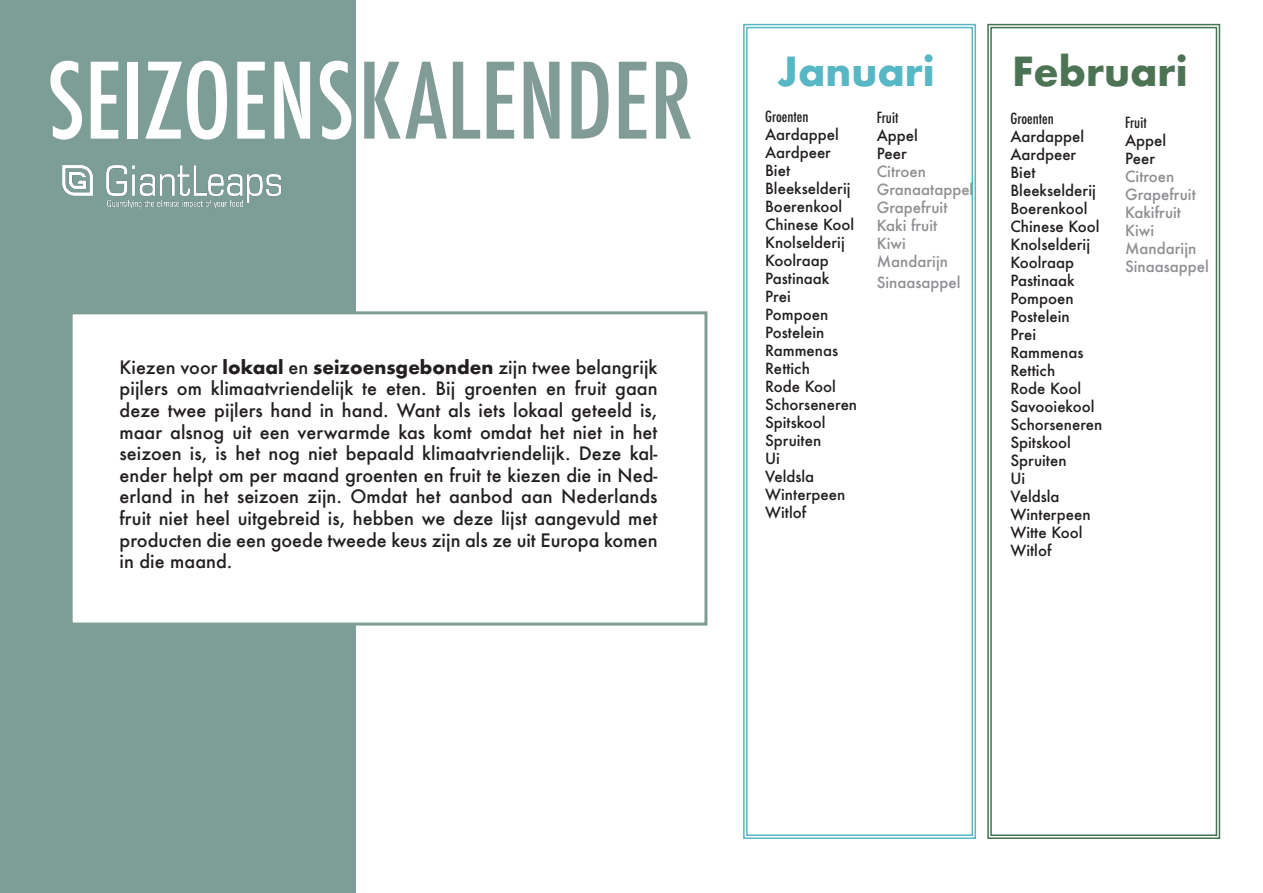
<style>
.page{position:relative;width:1263px;height:893px;background:#fff}
.page>*{position:absolute;margin:0;border:0;box-sizing:border-box;transform-origin:0 0}
.t1{font:500 condensed 102px "Futura";color:#fff}
.t2{font:700 39px "Futura";color:#4d7355}
.t3{font:700 39px "Futura";color:#58b7c4}
.t4{font:500 18px/21.6px "Futura";color:#231f20;text-align:justify}
.t5{font:500 15px "Futura";color:#231f20}
.t6{font:500 15px "Futura";color:#8d8f92}
.t7{font:500 condensed 15px "Futura";color:#231f20}
.s1{color:#819c96}
.s2{font-weight:700}
</style>
<div class="page">
<svg style="left:743px;top:23px;width:233px;height:816px"></svg>
<div style="left:746px;top:27px;width:227px;height:809px;border:1px solid #58b7c3"></div>
<div style="left:0;top:0;width:355px;height:893px;background:#7d9e97"></div>
<div style="left:70px;top:311px;width:637px;height:315px;background:#fff;border:3px solid #7d9e97"></div>
<img style="left:62px;top:165px;width:220px;height:44px">
<svg style="left:987px;top:23px;width:234px;height:816px"></svg>
<div style="left:990px;top:27px;width:227px;height:809px;border:1px solid #447553"></div>
<p class="t1" style="left:47px;top:36px;width:648px">SEIZOENS<span class="s1">KALENDER</span></p>
<p class="t3" style="left:777px;top:44px;width:159px">Januari</p>
<p class="t7" style="left:765px;top:107px;width:45px">Groenten</p>
<p class="t5" style="left:765px;top:125px;width:75px">Aardappel</p>
<p class="t5" style="left:765px;top:143px;width:67px">Aardpeer</p>
<p class="t5" style="left:765px;top:161px;width:27px">Biet</p>
<p class="t5" style="left:765px;top:179px;width:87px">Bleekselderij</p>
<p class="t5" style="left:765px;top:197px;width:79px">Boerenkool</p>
<p class="t5" style="left:765px;top:215px;width:91px">Chinese Kool</p>
<p class="t5" style="left:765px;top:233px;width:81px">Knolselderij</p>
<p class="t5" style="left:765px;top:251px;width:65px">Koolraap</p>
<p class="t5" style="left:765px;top:269px;width:66px">Pastinaak</p>
<p class="t5" style="left:765px;top:287px;width:27px">Prei</p>
<p class="t5" style="left:765px;top:305px;width:65px">Pompoen</p>
<p class="t5" style="left:765px;top:323px;width:61px">Postelein</p>
<p class="t5" style="left:765px;top:341px;width:75px">Rammenas</p>
<p class="t5" style="left:765px;top:359px;width:46px">Rettich</p>
<p class="t5" style="left:765px;top:377px;width:72px">Rode Kool</p>
<p class="t5" style="left:765px;top:395px;width:94px">Schorseneren</p>
<p class="t5" style="left:765px;top:413px;width:62px">Spitskool</p>
<p class="t5" style="left:765px;top:431px;width:58px">Spruiten</p>
<p class="t5" style="left:765px;top:449px;width:16px">Ui</p>
<p class="t5" style="left:765px;top:467px;width:51px">Veldsla</p>
<p class="t5" style="left:765px;top:485px;width:82px">Winterpeen</p>
<p class="t5" style="left:765px;top:503px;width:43px">Witlof</p>
<p class="t7" style="left:877px;top:107px;width:23px">Fruit</p>
<p class="t5" style="left:877px;top:125px;width:43px">Appel</p>
<p class="t5" style="left:877px;top:143px;width:31px">Peer</p>
<p class="t6" style="left:877px;top:161px;width:51px">Citroen</p>
<p class="t6" style="left:877px;top:179px;width:98px">Granaatappel</p>
<p class="t6" style="left:877px;top:197px;width:72px">Grapefruit</p>
<p class="t6" style="left:877px;top:215px;width:62px">Kaki fruit</p>
<p class="t6" style="left:877px;top:233px;width:31px">Kiwi</p>
<p class="t6" style="left:877px;top:251px;width:73px">Mandarijn</p>
<p class="t6" style="left:877px;top:272px;width:85px">Sinaasappel</p>
<p class="t4" style="left:120px;top:356px;width:539px">Kiezen voor <span class="s2">lokaal</span> en <span class="s2">seizoensgebonden</span> zijn twee belangrijk pijlers om klimaatvriendelijk te eten. Bij groenten en fruit gaan deze twee pijlers hand in hand. Want als iets lokaal geteeld is, maar alsnog uit een verwarmde kas komt omdat het niet in het seizoen is, is het nog niet bepaald klimaatvriendelijk. Deze kal&shy;ender helpt om per maand groenten en fruit te kiezen die in Ned&shy;erland in het seizoen zijn. Omdat het aanbod aan Nederlands fruit niet heel uitgebreid is, hebben we deze lijst aangevuld met producten die een goede tweede keus zijn als ze uit Europa komen in die maand.</p>
<p class="t2" style="left:1012px;top:44px;width:177px">Februari</p>
<p class="t7" style="left:1010px;top:109px;width:45px">Groenten</p>
<p class="t5" style="left:1010px;top:126px;width:75px">Aardappel</p>
<p class="t5" style="left:1010px;top:144px;width:67px">Aardpeer</p>
<p class="t5" style="left:1010px;top:162px;width:27px">Biet</p>
<p class="t5" style="left:1010px;top:180px;width:87px">Bleekselderij</p>
<p class="t5" style="left:1010px;top:198px;width:79px">Boerenkool</p>
<p class="t5" style="left:1010px;top:216px;width:91px">Chinese Kool</p>
<p class="t5" style="left:1010px;top:234px;width:81px">Knolselderij</p>
<p class="t5" style="left:1010px;top:252px;width:65px">Koolraap</p>
<p class="t5" style="left:1010px;top:270px;width:66px">Pastinaak</p>
<p class="t5" style="left:1010px;top:288px;width:65px">Pompoen</p>
<p class="t5" style="left:1010px;top:306px;width:61px">Postelein</p>
<p class="t5" style="left:1010px;top:324px;width:27px">Prei</p>
<p class="t5" style="left:1010px;top:342px;width:75px">Rammenas</p>
<p class="t5" style="left:1010px;top:360px;width:46px">Rettich</p>
<p class="t5" style="left:1010px;top:378px;width:72px">Rode Kool</p>
<p class="t5" style="left:1010px;top:396px;width:86px">Savooiekool</p>
<p class="t5" style="left:1010px;top:414px;width:94px">Schorseneren</p>
<p class="t5" style="left:1010px;top:432px;width:62px">Spitskool</p>
<p class="t5" style="left:1010px;top:450px;width:58px">Spruiten</p>
<p class="t5" style="left:1010px;top:468px;width:16px">Ui</p>
<p class="t5" style="left:1010px;top:486px;width:51px">Veldsla</p>
<p class="t5" style="left:1010px;top:504px;width:82px">Winterpeen</p>
<p class="t5" style="left:1010px;top:522px;width:74px">Witte Kool</p>
<p class="t5" style="left:1010px;top:540px;width:43px">Witlof</p>
<p class="t7" style="left:1125px;top:113px;width:23px">Fruit</p>
<p class="t5" style="left:1125px;top:130px;width:43px">Appel</p>
<p class="t5" style="left:1125px;top:148px;width:31px">Peer</p>
<p class="t6" style="left:1125px;top:166px;width:51px">Citroen</p>
<p class="t6" style="left:1125px;top:184px;width:72px">Grapefruit</p>
<p class="t6" style="left:1125px;top:202px;width:57px">Kakifruit</p>
<p class="t6" style="left:1125px;top:220px;width:31px">Kiwi</p>
<p class="t6" style="left:1125px;top:238px;width:73px">Mandarijn</p>
<p class="t6" style="left:1125px;top:256px;width:85px">Sinaasappel</p>
</div>
